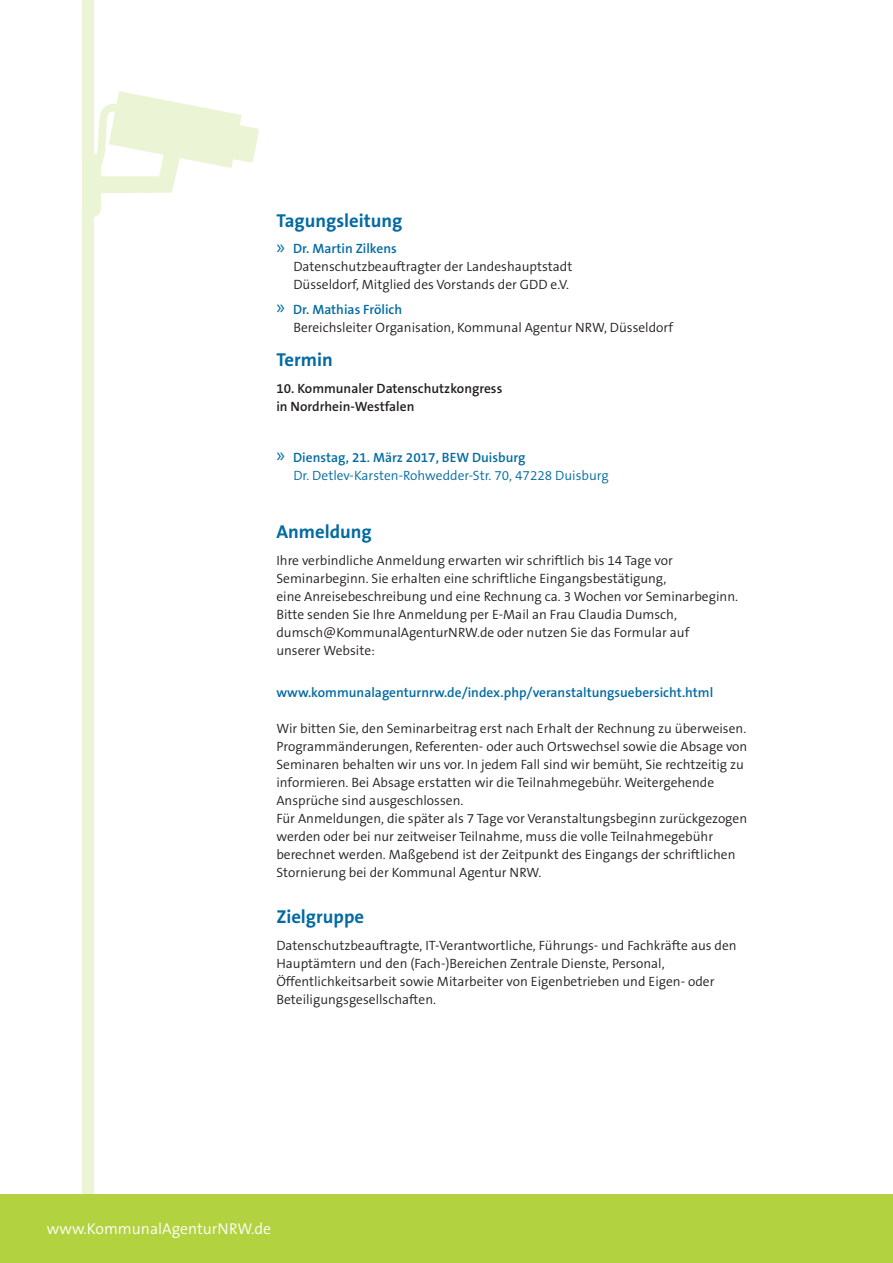
<style>
.page{position:relative;width:893px;height:1263px;background:#fff}
.page>*{position:absolute;margin:0;border:0;box-sizing:border-box;transform-origin:0 0}
.t1{font:700 18.75px "The Sans B7";color:#036ba2}
.t2{font:300 15.75px "The Sans B4";color:#fff}
.t3{font:300 13.5px/18px "The Sans B4";color:#231f20}
.t4{font:600 13.5px "The Sans B6";color:#036ba2}
.t5{font:600 13.5px/18px "The Sans B6";color:#231f20}
.t6{font:300 13.5px "The Sans B4";color:#036ba2}
.s1{font-family:"Myriad Pro";font-weight:400;font-size:20.25px}
</style>
<div class="page">
<svg style="left:82px;top:0;width:177px;height:1194px"></svg>
<div style="left:0;top:1194px;width:893px;height:69px;background:#b2d23f"></div>
<h1 class="t1" style="left:276px;top:208px;width:128px">Tagungsleitung</h1>
<p class="t4" style="left:276px;top:240px;width:122px"><span class="s1">»</span> Dr. Martin Zilkens</p>
<p class="t3" style="left:293px;top:258px;width:281px">Datenschutzbeauftragter der Landeshauptstadt<br>Düsseldorf, Mitglied des Vorstands der GDD e.V.</p>
<p class="t4" style="left:276px;top:300px;width:127px"><span class="s1">»</span> Dr. Mathias Frölich</p>
<p class="t3" style="left:293px;top:318px;width:381px">Bereichsleiter Organisation, Kommunal Agentur NRW, Düsseldorf</p>
<h1 class="t1" style="left:276px;top:348px;width:58px">Termin</h1>
<p class="t5" style="left:276px;top:379px;width:227px">10. Kommunaler Datenschutzkongress in Nordrhein-Westfalen</p>
<p class="t4" style="left:276px;top:449px;width:251px"><span class="s1">»</span> Dienstag, 21. März 2017, BEW Duisburg</p>
<p class="t6" style="left:293px;top:467px;width:317px">Dr. Detlev-Karsten-Rohwedder-Str. 70, 47228 Duisburg</p>
<h1 class="t1" style="left:276px;top:520px;width:97px">Anmeldung</h1>
<p class="t3" style="left:276px;top:551px;width:463px">Ihre verbindliche Anmeldung erwarten wir schriftlich bis 14 Tage vor Seminarbeginn. Sie erhalten eine schriftliche Eingangsbestätigung,<br>eine Anreisebeschreibung und eine Rechnung ca. 3 Wochen vor Seminarbeginn.<br>Bitte senden Sie Ihre Anmeldung per E-Mail an Frau Claudia Dumsch, dumsch@KommunalAgenturNRW.de oder nutzen Sie das Formular auf<br>unserer Website:</p>
<p class="t4" style="left:276px;top:684px;width:438px">www.kommunalagenturnrw.de/index.php/veranstaltungsuebersicht.html</p>
<p class="t3" style="left:276px;top:719px;width:472px">Wir bitten Sie, den Seminarbeitrag erst nach Erhalt der Rechnung zu überweisen.<br>Programmänderungen, Referenten- oder auch Ortswechsel sowie die Absage von Seminaren behalten wir uns vor. In jedem Fall sind wir bemüht, Sie rechtzeitig zu informieren. Bei Absage erstatten wir die Teilnahmegebühr. Weitergehende Ansprüche sind ausgeschlossen.<br>Für Anmeldungen, die später als 7 Tage vor Veranstaltungsbeginn zurückgezogen werden oder bei nur zeitweiser Teilnahme, muss die volle Teilnahmegebühr berechnet werden. Maßgebend ist der Zeitpunkt des Eingangs der schriftlichen Stornierung bei der Kommunal Agentur NRW.</p>
<h1 class="t1" style="left:276px;top:905px;width:89px">Zielgruppe</h1>
<p class="t3" style="left:276px;top:936px;width:462px">Datenschutzbeauftragte, IT-Verantwortliche, Führungs- und Fachkräfte aus den Hauptämtern und den (Fach-)Bereichen Zentrale Dienste, Personal, Öffentlichkeitsarbeit sowie Mitarbeiter von Eigenbetrieben und Eigen- oder Beteiligungsgesellschaften.</p>
<p class="t2" style="left:47px;top:1219px;width:226px">www.KommunalAgenturNRW.de</p>
</div>
